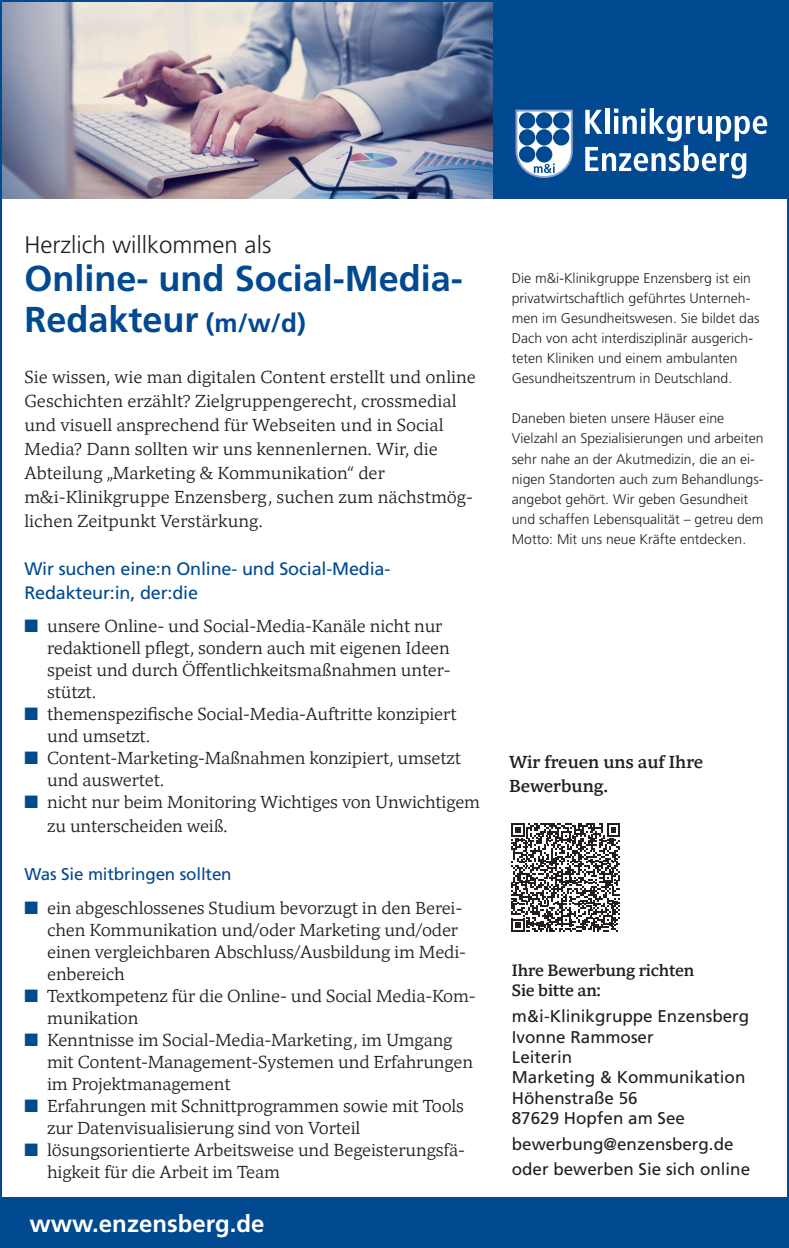
<style>
.page{position:relative;width:789px;height:1248px;background:#fff}
.page>*{position:absolute;margin:0;border:0;box-sizing:border-box;transform-origin:0 0}
.t1{font:700 36px/40.8px "Frutiger LT Pro";color:#014990}
.t2{font:300 24px "Frutiger LT Pro";color:#231f20}
.t3{font:700 24px "Frutiger LT Pro";color:#fff}
.t4{font:18px/22px "Mundo Serif";letter-spacing:-.01em;color:#231f20}
.t5{font:18px/24px "Frutiger LT Pro";letter-spacing:-.01em;color:#014990}
.t6{font:600 18px/24px "Mundo Serif";color:#231f20}
.t7{font:17px/20.4px "Frutiger LT Pro";color:#231f20}
.t8{font:600 17px/20.4px "Mundo Serif";letter-spacing:-.01em;color:#231f20}
.t9{font:17px "Frutiger LT Pro";letter-spacing:-.01em;color:#014990}
.t10{font:300 14px/20px "Frutiger LT Pro";color:#231f20}
.s1{font-size:26px}
.s2{color:#014990}
</style>
<div class="page">
<div style="left:1px;top:1197px;width:787px;height:48px;background:#014990"></div>
<div style="left:488px;top:0;width:300px;height:198px;background:#014990"></div>
<svg style="left:511px;top:823px;width:108px;height:109px"></svg>
<img style="left:3px;top:3px;width:489px;height:195px">
<svg style="left:515px;top:109px;width:58px;height:69px"></svg>
<div style="left:518px;top:112px;width:17px;height:17px;background:#014990;border-radius:50%"></div>
<div style="left:535px;top:112px;width:17px;height:17px;background:#014990;border-radius:50%"></div>
<div style="left:552px;top:112px;width:17px;height:17px;background:#014990;border-radius:50%"></div>
<div style="left:518px;top:129px;width:17px;height:16px;background:#014990;border-radius:50%"></div>
<div style="left:518px;top:146px;width:17px;height:16px;background:#014990;border-radius:50%"></div>
<div style="left:535px;top:129px;width:17px;height:16px;background:#014990;border-radius:50%"></div>
<div style="left:552px;top:129px;width:17px;height:16px;background:#014990;border-radius:50%"></div>
<div style="left:535px;top:146px;width:17px;height:16px;background:#014990;border-radius:50%"></div>
<svg style="left:585px;top:108px;width:181px;height:71px"></svg>
<h2 class="t2" style="left:24px;top:231px;width:248px">Herzlich willkommen als</h2>
<h1 class="t1" style="left:24px;top:258px;width:440px">Online- und Social-Media-<br>Redakteur <span class="s1">(m/w/d)</span></h1>
<p class="t4" style="left:24px;top:364px;width:453px;line-height:24px">Sie wissen, wie man digitalen Content erstellt und online Geschichten erzählt? Zielgruppengerecht, crossmedial und visuell ansprechend für Webseiten und in Social Media? Dann sollten wir uns kennenlernen. Wir, die Abteilung „Marketing &amp; Kommunikation“ der m&amp;i-Klinikgruppe Enzensberg, suchen zum nächstmög&shy;lichen Zeitpunkt Verstärkung.</p>
<p class="t5" style="left:24px;top:556px;width:367px">Wir suchen eine:n Online- und Social-Media-<br>Redakteur:in, der:die</p>
<p class="t4" style="left:47px;top:614px;width:405px;text-indent:-23px"><span class="s2">■</span> unsere Online- und Social-Media-Kanäle nicht nur redaktionell pflegt, sondern auch mit eigenen Ideen speist und durch Öffentlichkeitsmaßnahmen unter&shy;stützt.</p>
<p class="t4" style="left:47px;top:702px;width:411px;text-indent:-23px"><span class="s2">■</span> themenspezifische Social-Media-Auftritte konzipiert und umsetzt.</p>
<p class="t4" style="left:47px;top:746px;width:415px;text-indent:-23px"><span class="s2">■</span> Content-Marketing-Maßnahmen konzipiert, umsetzt und auswertet.</p>
<p class="t4" style="left:47px;top:789px;width:434px;line-height:24px;text-indent:-23px"><span class="s2">■</span> nicht nur beim Monitoring Wichtiges von Unwichtigem zu unterscheiden weiß.</p>
<p class="t9" style="left:24px;top:864px;width:209px">Was Sie mitbringen sollten</p>
<p class="t4" style="left:47px;top:895px;width:420px;text-indent:-23px"><span class="s2">■</span> ein abgeschlossenes Studium bevorzugt in den Berei&shy;chen Kommunikation und/oder Marketing und/oder einen vergleichbaren Abschluss/Ausbildung im Medi&shy;enbereich</p>
<p class="t4" style="left:47px;top:983px;width:430px;text-indent:-23px"><span class="s2">■</span> Textkompetenz für die Online- und Social Media-Kom&shy;munikation</p>
<p class="t4" style="left:47px;top:1027px;width:427px;text-indent:-23px"><span class="s2">■</span> Kenntnisse im Social-Media-Marketing, im Umgang mit Content-Management-Systemen und Erfahrungen im Projektmanagement</p>
<p class="t4" style="left:47px;top:1093px;width:418px;text-indent:-23px"><span class="s2">■</span> Erfahrungen mit Schnittprogrammen sowie mit Tools zur Datenvisualisierung sind von Vorteil</p>
<p class="t4" style="left:47px;top:1137px;width:419px;text-indent:-23px"><span class="s2">■</span> lösungsorientierte Arbeitsweise und Begeisterungsfä&shy;higkeit für die Arbeit im Team</p>
<h2 class="t3" style="left:29px;top:1209px;width:236px">www.enzensberg.de</h2>
<p class="t10" style="left:511px;top:268px;width:249px">Die m&amp;i-Klinikgruppe Enzensberg ist ein privatwirtschaftlich geführtes Unterneh&shy;men im Gesundheitswesen. Sie bildet das Dach von acht interdisziplinär ausgerich&shy;teten Kliniken und einem ambulanten Gesundheitszentrum in Deutschland.</p>
<p class="t10" style="left:511px;top:408px;width:253px">Daneben bieten unsere Häuser eine Vielzahl an Spezialisierungen und arbeiten sehr nahe an der Akutmedizin, die an ei&shy;nigen Standorten auch zum Behandlungs&shy;angebot gehört. Wir geben Gesundheit und schaffen Lebensqualität – getreu dem Motto: Mit uns neue Kräfte entdecken.</p>
<p class="t6" style="left:508px;top:749px;width:196px">Wir freuen uns auf Ihre<br>Bewerbung.</p>
<p class="t8" style="left:511px;top:958px;width:184px">Ihre Bewerbung richten<br>Sie bitte an:</p>
<p class="t7" style="left:511px;top:1005px;width:239px">m&amp;i-Klinikgruppe Enzensberg<br>Ivonne Rammoser<br>Leiterin<br>Marketing &amp; Kommunikation<br>Höhenstraße 56<br>87629 Hopfen am See</p>
<p class="t7" style="left:511px;top:1130px;width:240px;line-height:25.6px">bewerbung@enzensberg.de oder bewerben Sie sich online</p>
</div>
